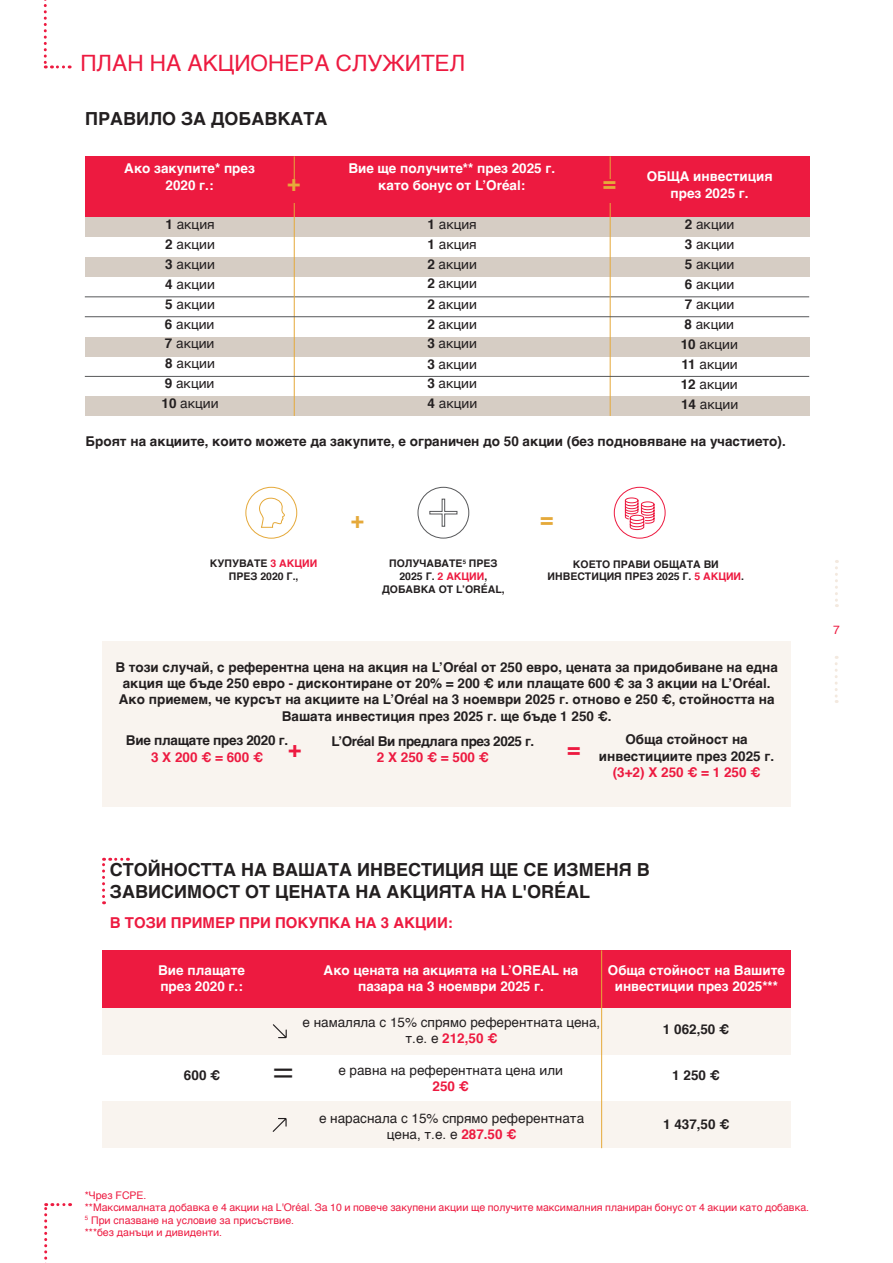
<style>
.page{position:relative;width:893px;height:1263px;background:#fff}
.page>*{position:absolute;margin:0;border:0;box-sizing:border-box;transform-origin:0 0}
.t1{font:300 35.7px "Helvetica";color:#231f20}
.t2{font:22.5px "Helvetica";color:#ed1a40}
.t3{font:700 22.5px "Helvetica";color:#e5a93a}
.t4{font:700 22.5px "Helvetica";color:#ed1a40}
.t5{font:700 18px/21.6px "Helvetica";color:#231f20}
.t6{font:700 15px "Helvetica";color:#ed1a40}
.t7{font:700 13.5px/16.2px "Helvetica";color:#231f20;text-align:center}
.t8{font:13.5px/20px "Helvetica";color:#231f20;text-align:center}
.t9{font:700 13.5px/16.2px "Helvetica";color:#fff;text-align:center}
.t10{font:700 13.5px "Helvetica";color:#ed1a40}
.t11{font:700 13.5px "Helvetica";letter-spacing:-.03em;color:#231f20}
.t12{font:700 13.5px "Helvetica";letter-spacing:-.02em;color:#231f20}
.t13{font:12px "Helvetica";color:#ed1a40}
.t14{font:10.5px/12.6px "Helvetica";color:#ed1a40}
.t15{font:700 10.5px/12.6px "Helvetica";color:#231f20;text-align:center}
.s1{font-weight:700}
.s2{color:#ed1a40}
.s3{font-weight:700;color:#ed1a40}
</style>
<div class="page">
<svg style="left:44px;top:0;width:26px;height:68px"></svg>
<svg style="left:44px;top:1203px;width:27px;height:60px"></svg>
<div style="left:102px;top:641px;width:689px;height:166px;background:#f9f4ef"></div>
<svg style="left:102px;top:858px;width:26px;height:46px"></svg>
<div style="left:85px;top:156px;width:724px;height:61px;background:#ed1a40"></div>
<div style="left:102px;top:950px;width:689px;height:58px;background:#ed1a40"></div>
<div style="left:85px;top:217px;width:724px;height:20px;background:#d6cdc4"></div>
<div style="left:102px;top:1008px;width:689px;height:47px;background:#f9f4ef"></div>
<div style="left:102px;top:1102px;width:689px;height:46px;background:#f9f4ef"></div>
<div style="left:85px;top:257px;width:724px;height:20px;background:#d6cdc4"></div>
<div style="left:85px;top:337px;width:724px;height:19px;background:#d6cdc4"></div>
<div style="left:85px;top:396px;width:724px;height:20px;background:#d6cdc4"></div>
<hr style="left:85px;top:297px;width:724px;height:1px;background:#57585a">
<hr style="left:610px;top:156px;width:1px;height:260px;background:#e5a93a">
<hr style="left:601px;top:950px;width:1px;height:198px;background:#e5a93a">
<hr style="left:294px;top:156px;width:1px;height:260px;background:#e5a93a">
<hr style="left:85px;top:316px;width:724px;height:1px;background:#57585a">
<hr style="left:85px;top:376px;width:724px;height:1px;background:#57585a">
<div style="left:281px;top:179px;width:27px;height:24px;background:#ed1a40"></div>
<div style="left:597px;top:179px;width:27px;height:24px;background:#ed1a40"></div>
<svg style="left:835px;top:560px;width:3px;height:47px"></svg>
<svg style="left:835px;top:656px;width:3px;height:47px"></svg>
<svg style="left:417px;top:487px;width:52px;height:52px"></svg>
<svg style="left:614px;top:487px;width:52px;height:52px"></svg>
<svg style="left:245px;top:487px;width:52px;height:52px"></svg>
<svg style="left:273px;top:1118px;width:14px;height:14px"></svg>
<svg style="left:273px;top:1024px;width:14px;height:14px"></svg>
<h2 class="t2" style="left:80px;top:46px;width:386px">ПЛАН НА АКЦИОНЕРА СЛУЖИТЕЛ</h2>
<h3 class="t5" style="left:85px;top:108px;width:244px">ПРАВИЛО ЗА ДОБАВКАТА</h3>
<p class="t9" style="left:124px;top:161px;width:132px">Ако закупите* през<br>2020 г.:</p>
<h2 class="t3" style="left:287px;top:165px;width:15px">+</h2>
<p class="t9" style="left:348px;top:161px;width:208px">Вие ще получите** през 2025 г. като бонус от L’Oréal:</p>
<h2 class="t3" style="left:603px;top:165px;width:15px">=</h2>
<p class="t9" style="left:647px;top:169px;width:127px">ОБЩА инвестиция през 2025 г.</p>
<p class="t8" style="left:165px;top:215px;width:51px"><span class="s1">1</span> акция</p>
<p class="t8" style="left:428px;top:215px;width:51px"><span class="s1">1</span> акция</p>
<p class="t8" style="left:685px;top:215px;width:51px"><span class="s1">2</span> акции</p>
<p class="t8" style="left:165px;top:235px;width:51px"><span class="s1">2</span> акции</p>
<p class="t8" style="left:428px;top:235px;width:51px"><span class="s1">1</span> акция</p>
<p class="t8" style="left:685px;top:235px;width:51px"><span class="s1">3</span> акции</p>
<p class="t8" style="left:165px;top:255px;width:51px"><span class="s1">3</span> акции</p>
<p class="t8" style="left:685px;top:255px;width:51px"><span class="s1">5</span> акции</p>
<p class="t8" style="left:165px;top:275px;width:51px"><span class="s1">4</span> акции</p>
<p class="t8" style="left:685px;top:275px;width:51px"><span class="s1">6</span> акции</p>
<p class="t8" style="left:165px;top:295px;width:51px"><span class="s1">5</span> акции</p>
<p class="t8" style="left:685px;top:295px;width:51px"><span class="s1">7</span> акции</p>
<p class="t8" style="left:165px;top:314px;width:51px"><span class="s1">6</span> акции</p>
<p class="t8" style="left:684px;top:315px;width:51px"><span class="s1">8</span> акции</p>
<p class="t8" style="left:165px;top:334px;width:51px"><span class="s1">7</span> акции</p>
<p class="t8" style="left:681px;top:334px;width:59px"><span class="s1">10</span> акции</p>
<p class="t8" style="left:165px;top:354px;width:51px"><span class="s1">8</span> акции</p>
<p class="t8" style="left:681px;top:354px;width:58px"><span class="s1">11</span> акции</p>
<p class="t8" style="left:165px;top:374px;width:51px"><span class="s1">9</span> акции</p>
<p class="t8" style="left:681px;top:375px;width:59px"><span class="s1">12</span> акции</p>
<p class="t8" style="left:161px;top:394px;width:59px"><span class="s1">10</span> акции</p>
<p class="t8" style="left:681px;top:394px;width:59px"><span class="s1">14</span> акции</p>
<p class="t8" style="left:427px;top:255px;width:51px;text-align:justify"><span class="s1">2</span> акции <span class="s1">2</span> акции <span class="s1">2</span> акции <span class="s1">2</span> акции <span class="s1">3</span> акции <span class="s1">3</span> акции <span class="s1">3</span> акции <span class="s1">4</span> акции</p>
<p class="t7" style="left:86px;top:433px;width:702px">Броят на акциите, които можете да закупите, е ограничен до 50 акции (без подновяване на участието).</p>
<h2 class="t3" style="left:351px;top:502px;width:15px">+</h2>
<h2 class="t3" style="left:540px;top:501px;width:15px">=</h2>
<p class="t15" style="left:210px;top:557px;width:109px">КУПУВАТЕ <span class="s2">3 АКЦИИ<br></span>ПРЕЗ 2020 Г.,</p>
<p class="t15" style="left:382px;top:557px;width:124px">ПОЛУЧАВАТЕ<sup>5</sup> ПРЕЗ<br>2025 Г. <span class="s2">2 АКЦИИ</span>,<br>ДОБАВКА ОТ L’ORÉAL,</p>
<p class="t15" style="left:548px;top:558px;width:198px">КОЕТО ПРАВИ ОБЩАТА ВИ<br>ИНВЕСТИЦИЯ ПРЕЗ 2025 Г. <span class="s2">5 АКЦИИ</span>.</p>
<p class="t7" style="left:115px;top:659px;width:664px">В този случай, с референтна цена на акция на L’Oréal от 250 евро, цената за придобиване на една акция ще бъде 250 евро - дисконтиране от 20% = 200 € или плащате 600 € за 3 акции на L’Oréal.<br>Ако приемем, че курсът на акциите на L’Oréal на 3 ноември 2025 г. отново е 250 €, стойността на Вашата инвестиция през 2025 г. ще бъде 1 250 €.</p>
<p class="t12" style="left:126px;top:730px;width:164px">Вие плащате през 2020 г.</p>
<p class="t10" style="left:151px;top:746px;width:114px">3 X 200 € = 600 €</p>
<h2 class="t4" style="left:288px;top:730px;width:15px">+</h2>
<p class="t11" style="left:331px;top:730px;width:204px">L’Oréal Ви предлага през 2025 г.</p>
<p class="t10" style="left:377px;top:747px;width:114px">2 X 250 € = 500 €</p>
<h2 class="t4" style="left:567px;top:731px;width:15px">=</h2>
<p class="t7" style="left:599px;top:732px;width:177px">Обща стойност на инвестициите през 2025 г.</p>
<p class="t10" style="left:613px;top:761px;width:149px">(3+2) X 250 € = 1 250 €</p>
<p class="t13" style="left:833px;top:621px;width:8px">7</p>
<h3 class="t5" style="left:110px;top:859px;width:541px">СТОЙНОСТТА НА ВАШАТА ИНВЕСТИЦИЯ ЩЕ СЕ ИЗМЕНЯ В<br>ЗАВИСИМОСТ ОТ ЦЕНАТА НА АКЦИЯТА НА L'ORÉAL</h3>
<p class="t6" style="left:110px;top:911px;width:344px">В ТОЗИ ПРИМЕР ПРИ ПОКУПКА НА 3 АКЦИИ:</p>
<p class="t9" style="left:158px;top:962px;width:88px;text-align:left">Вие плащате през 2020 г.:</p>
<p class="t7" style="left:184px;top:1067px;width:38px">600 €</p>
<h1 class="t1" style="left:272px;top:1038px;width:25px">=</h1>
<p class="t9" style="left:324px;top:962px;width:256px">Ако цената на акцията на L’OREAL на пазара на 3 ноември 2025 г.</p>
<p class="t8" style="left:302px;top:1014px;width:299px;line-height:16.2px">е намаляла с 15% спрямо референтната цена, т.е. е <span class="s3">212,50 €</span></p>
<p class="t8" style="left:338px;top:1060px;width:226px">е равна на референтната цена или</p>
<p class="t10" style="left:433px;top:1075px;width:38px">250 €</p>
<p class="t8" style="left:319px;top:1110px;width:267px;line-height:16.2px">е нараснала с 15% спрямо референтната цена, т.е. е <span class="s3">287.50 €</span></p>
<p class="t9" style="left:608px;top:962px;width:179px">Обща стойност на Вашите инвестиции през 2025***</p>
<p class="t7" style="left:663px;top:1021px;width:68px">1 062,50 €</p>
<p class="t7" style="left:672px;top:1068px;width:49px">1 250 €</p>
<p class="t7" style="left:663px;top:1116px;width:68px">1 437,50 €</p>
<p class="t14" style="left:85px;top:1189px;width:726px">*Чрез FCPE.<br>**Максималната добавка е 4 акции на L'Oréal. За 10 и повече закупени акции ще получите максималния планиран бонус от 4 акции като добавка.<br><sup>5</sup> При спазване на условие за присъствие.<br>***без данъци и дивиденти.</p>
</div>
